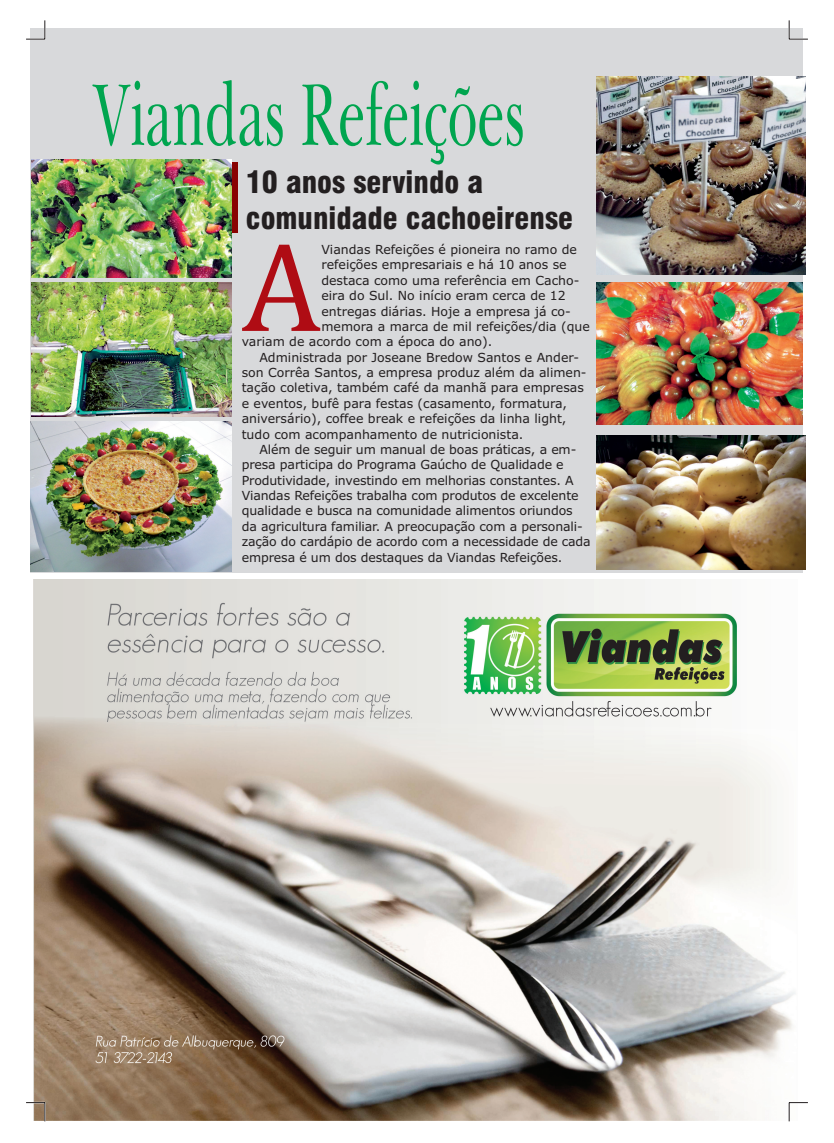
<style>
.page{position:relative;width:834px;height:1143px;background:#fff}
.page>*{position:absolute;margin:0;border:0;box-sizing:border-box;transform-origin:0 0}
.t1{font:127.88px "Cambria";color:#af0c14}
.t2{font:90px "Baskerville BT";color:#00a54f;scale:.6 1}
.t3{font:900 condensed 30px/36px "Swiss 721 BT";color:#231f20}
.t4{font:12.5px "Verdana";color:#231f20}
</style>
<div class="page">
<div style="left:31px;top:28px;width:772px;height:545px;background:#d8d9db"></div>
<svg style="left:231px;top:162px;width:7px;height:71px"></svg>
<img style="left:596px;top:76px;width:209px;height:198px">
<img style="left:32px;top:159px;width:199px;height:118px">
<img style="left:596px;top:282px;width:206px;height:143px">
<img style="left:596px;top:435px;width:209px;height:134px">
<img style="left:32px;top:282px;width:199px;height:134px">
<img style="left:31px;top:421px;width:200px;height:150px">
<img style="left:33px;top:580px;width:762px;height:540px">
<svg style="left:26px;top:20px;width:20px;height:20px"></svg>
<svg style="left:26px;top:1101px;width:20px;height:20px"></svg>
<svg style="left:788px;top:20px;width:20px;height:20px"></svg>
<svg style="left:788px;top:1101px;width:20px;height:20px"></svg>
<h2 class="t2" style="left:91px;top:80px;width:725px">Viandas Refeições</h2>
<h3 class="t3" style="left:246px;top:166px;width:329px">10 anos servindo a comunidade cachoeirense</h3>
<h1 class="t1" style="left:242px;top:212px;width:81px">A</h1>
<p class="t4" style="left:321px;top:244px;width:257px">Viandas Refeições é pioneira no ramo de</p>
<p class="t4" style="left:321px;top:260px;width:247px">refeições empresariais e há 10 anos se</p>
<p class="t4" style="left:321px;top:275px;width:259px">destaca como uma referência em Cacho-</p>
<p class="t4" style="left:321px;top:291px;width:246px">eira do Sul. No início eram cerca de 12</p>
<p class="t4" style="left:321px;top:306px;width:251px">entregas diárias. Hoje a empresa já co-</p>
<p class="t4" style="left:321px;top:321px;width:270px">memora a marca de mil refeições/dia (que</p>
<p class="t4" style="left:242px;top:337px;width:252px">variam de acordo com a época do ano).</p>
<p class="t4" style="left:259px;top:352px;width:321px">Administrada por Joseane Bredow Santos e Ander-</p>
<p class="t4" style="left:242px;top:367px;width:346px">son Corrêa Santos, a empresa produz além da alimen-</p>
<p class="t4" style="left:242px;top:383px;width:344px">tação coletiva, também café da manhã para empresas</p>
<p class="t4" style="left:242px;top:398px;width:327px">e eventos, bufê para festas (casamento, formatura,</p>
<p class="t4" style="left:242px;top:414px;width:326px">aniversário), coffee break e refeições da linha light,</p>
<p class="t4" style="left:242px;top:429px;width:283px">tudo com acompanhamento de nutricionista.</p>
<p class="t4" style="left:259px;top:444px;width:318px">Além de seguir um manual de boas práticas, a em-</p>
<p class="t4" style="left:242px;top:460px;width:323px">presa participa do Programa Gaúcho de Qualidade e</p>
<p class="t4" style="left:242px;top:475px;width:333px">Produtividade, investindo em melhorias constantes. A</p>
<p class="t4" style="left:242px;top:490px;width:338px">Viandas Refeições trabalha com produtos de excelente</p>
<p class="t4" style="left:242px;top:506px;width:332px">qualidade e busca na comunidade alimentos oriundos</p>
<p class="t4" style="left:242px;top:521px;width:343px">da agricultura familiar. A preocupação com a personali-</p>
<p class="t4" style="left:242px;top:537px;width:350px">zação do cardápio de acordo com a necessidade de cada</p>
<p class="t4" style="left:242px;top:552px;width:322px">empresa é um dos destaques da Viandas Refeições.</p>
</div>
